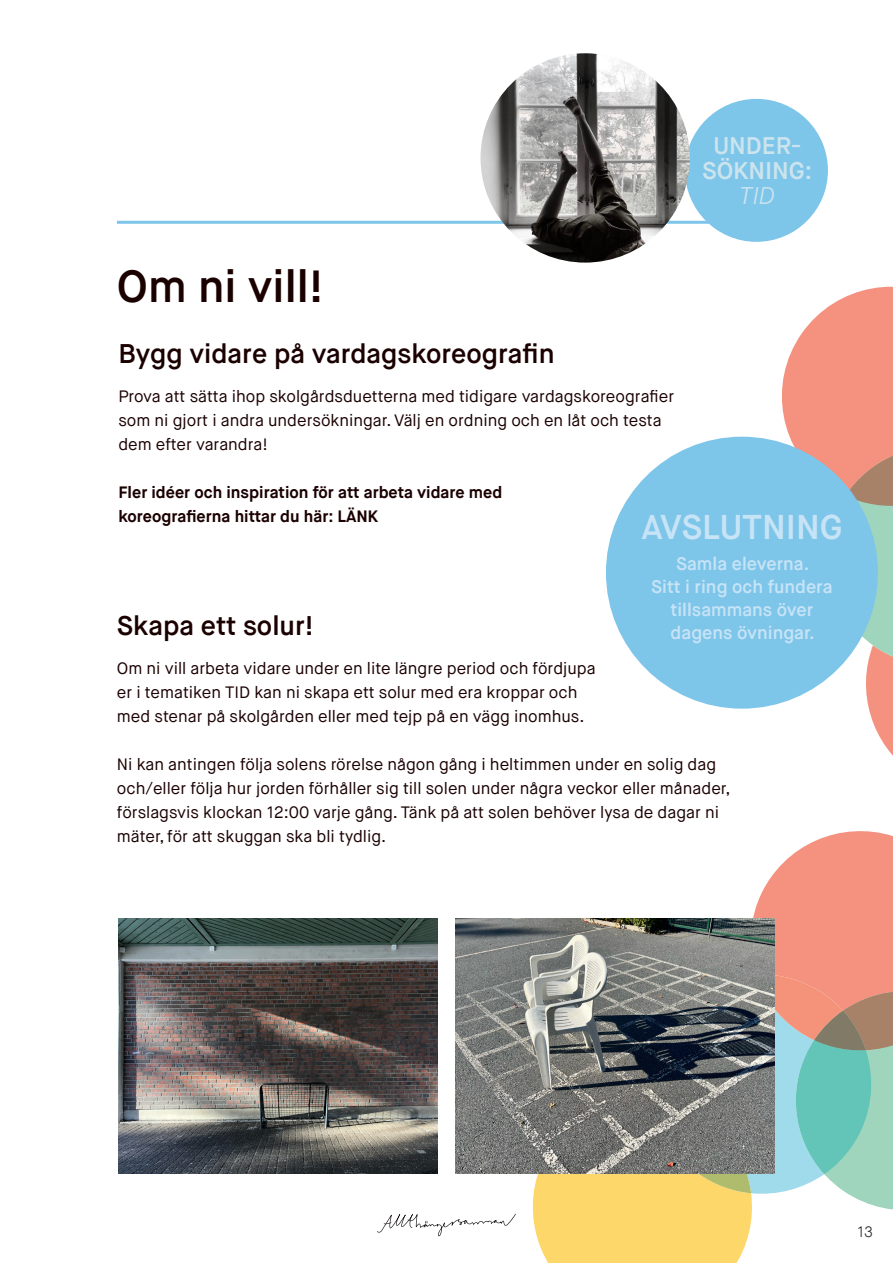
<style>
.page{position:relative;width:893px;height:1263px;background:#fff}
.page>*{position:absolute;margin:0;border:0;box-sizing:border-box;transform-origin:0 0}
.t1{font:600 45px "Maison Neue";color:#1b0000}
.t2{font:600 34.35px "Maison Neue";color:#c7e4f6}
.t3{font:600 27px "Maison Neue";color:#1b0000}
.t4{font:600 24.15px/24.6px "Maison Neue";color:#cbe4ee;text-align:center}
.t5{font:italic 300 24.15px "Maison Neue";color:#cbe4ee}
.t6{font:600 18.15px/23px "Maison Neue";color:#c7e4f6;text-align:center}
.t7{font:16.5px/24px "Maison Neue";color:#1b0000}
.t8{font:700 16.5px/24px "Maison Neue";color:#1b0000}
.t9{font:300 15px "Maison Neue";color:#231f20}
</style>
<div class="page">
<hr style="left:117px;top:221px;width:675px;height:3px;background:#7ec5ea">
<div style="left:685px;top:99px;width:143px;height:143px;background:#7ec5ea;border-radius:50%"></div>
<img style="left:480px;top:53px;width:210px;height:210px;border-radius:105px">
<svg style="left:768px;top:286px;width:125px;height:470px"></svg>
<svg style="left:377px;top:831px;width:516px;height:432px"></svg>
<div style="left:606px;top:437px;width:272px;height:272px;background:#7ec5ea;border-radius:50%"></div>
<img style="left:118px;top:918px;width:319px;height:256px">
<img style="left:456px;top:918px;width:319px;height:256px">
<p class="t1" style="left:117px;top:258px;width:208px">Om ni vill!</p>
<h3 class="t4" style="left:702px;top:134px;width:112px">UNDER-<br>SÖKNING:</h3>
<h3 class="t5" style="left:739px;top:180px;width:37px">TID</h3>
<p class="t3" style="left:118px;top:337px;width:438px">Bygg vidare på vardagskoreografin</p>
<p class="t7" style="left:118px;top:385px;width:557px">Prova att sätta ihop skolgårdsduetterna med tidigare vardagskoreografier som ni gjort i andra undersökningar. Välj en ordning och en låt och testa dem efter varandra!</p>
<p class="t8" style="left:118px;top:481px;width:385px">Fler idéer och inspiration för att arbeta vidare med koreografierna hittar du här: LÄNK</p>
<p class="t2" style="left:641px;top:505px;width:203px">AVSLUTNING</p>
<p class="t6" style="left:651px;top:553px;width:183px">Samla eleverna.<br>Sitt i ring och fundera tillsammans över</p>
<p class="t3" style="left:117px;top:608px;width:198px">Skapa ett solur!</p>
<p class="t6" style="left:671px;top:621px;width:146px">dagens övningar.</p>
<p class="t7" style="left:117px;top:656px;width:480px">Om ni vill arbeta vidare under en lite längre period och fördjupa er i tematiken TID kan ni skapa ett solur med era kroppar och med stenar på skolgården eller med tejp på en vägg inomhus.</p>
<p class="t7" style="left:117px;top:752px;width:615px">Ni kan antingen följa solens rörelse någon gång i heltimmen under en solig dag och/eller följa hur jorden förhåller sig till solen under några veckor eller månader, förslagsvis klockan 12:00 varje gång. Tänk på att solen behöver lysa de dagar ni mäter, för att skuggan ska bli tydlig.</p>
<p class="t9" style="left:857px;top:1222px;width:17px">13</p>
</div>
